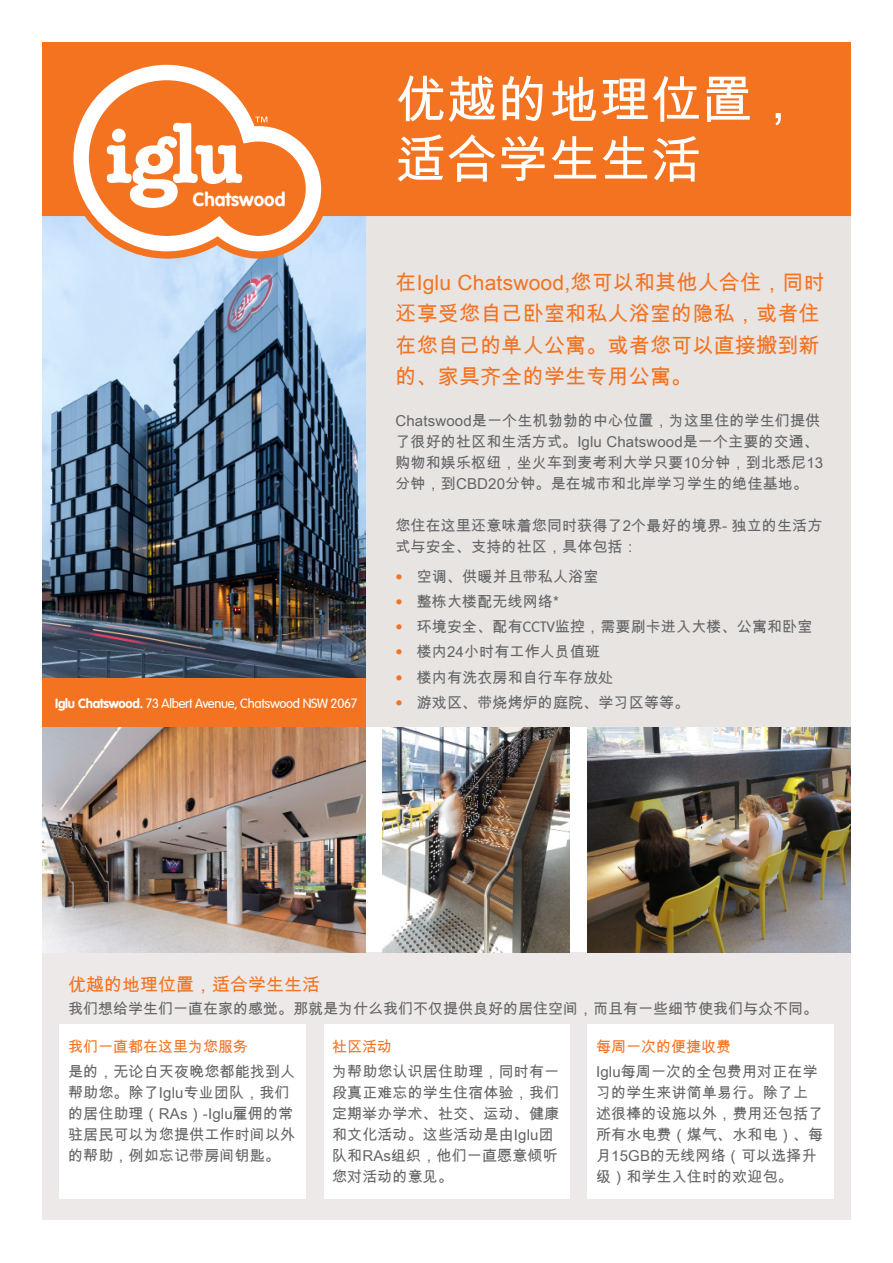
<style>
.page{position:relative;width:893px;height:1263px;background:#fff}
.page>*{position:absolute;margin:0;border:0;box-sizing:border-box;transform-origin:0 0}
.t1{font:51px/60px "Arial Unicode MS";color:#fff}
.t2{font:21px/31.5px "Arial Unicode MS";letter-spacing:.01em;color:#f37321}
.t3{font:700 19.5px "Vag";color:#fff}
.t4{font:18px "Arial Unicode MS";color:#f37321}
.t5{font:15px/21px "Arial Unicode MS";letter-spacing:.01em;color:#636466}
.t6{font:15px "Arial Unicode MS";color:#f37321}
.t7{font:300 13.5px "Vag";letter-spacing:-.02em;color:#fff}
.s1{font-weight:700}
.s2{font-family:"Vag";font-weight:300;color:#f37321}
.s3{font-family:"Vag";font-weight:300}
</style>
<div class="page">
<div style="left:43px;top:952px;width:807px;height:268px;background:#ece9e8"></div>
<div style="left:60px;top:1025px;width:245px;height:174px;background:#fff"></div>
<div style="left:323px;top:1025px;width:246px;height:174px;background:#fff"></div>
<div style="left:587px;top:1025px;width:246px;height:174px;background:#fff"></div>
<div style="left:43px;top:206px;width:807px;height:521px;background:#e7e4e2"></div>
<img style="left:43px;top:259px;width:323px;height:419px">
<svg style="left:43px;top:43px;width:807px;height:216px;fill:#f37321"></svg>
<svg style="left:73px;top:65px;width:248px;height:186px;fill:#f37321"></svg>
<svg style="left:255px;top:117px;width:12px;height:5px"></svg>
<svg style="left:107px;top:123px;width:135px;height:85px"></svg>
<div style="left:43px;top:678px;width:323px;height:49px;background:#f37321"></div>
<img style="left:43px;top:727px;width:323px;height:225px">
<img style="left:383px;top:727px;width:186px;height:225px">
<img style="left:587px;top:727px;width:263px;height:225px">
<h3 class="t3" style="left:193px;top:188px;width:94px">Chatswood</h3>
<p class="t7" style="left:55px;top:696px;width:303px"><span class="s1">Iglu Chatswood.</span> 73 Albert Avenue, Chatswood NSW 2067</p>
<h1 class="t1" style="left:395px;top:68px;width:409px">优越的地理位置，适合学生生活</h1>
<h2 class="t2" style="left:395px;top:266px;width:431px">在Iglu Chatswood,您可以和其他人合住，同时还享受您自己卧室和私人浴室的隐私，或者住在您自己的单人公寓。或者您可以直接搬到新的、家具齐全的学生专用公寓。</h2>
<p class="t5" style="left:395px;top:410px;width:429px">Chatswood是一个生机勃勃的中心位置，为这里住的学生们提供了很好的社区和生活方式。Iglu Chatswood是一个主要的交通、购物和娱乐枢纽，坐火车到麦考利大学只要10分钟，到北悉尼13分钟，到CBD20分钟。是在城市和北岸学习学生的绝佳基地。</p>
<p class="t5" style="left:395px;top:515px;width:428px">您住在这里还意味着您同时获得了2个最好的境界- 独立的生活方式与安全、支持的社区，具体包括：</p>
<p class="t5" style="left:395px;top:565px;width:204px"><span class="s2">•</span> 空调、供暖并且带私人浴室</p>
<p class="t5" style="left:395px;top:590px;width:165px"><span class="s2">•</span> 整栋大楼配无线网络*</p>
<p class="t5" style="left:395px;top:616px;width:418px"><span class="s2">•</span> 环境安全、配有<span class="s3">CCTV</span>监控，需要刷卡进入大楼、公寓和卧室</p>
<p class="t5" style="left:395px;top:641px;width:206px"><span class="s2">•</span> 楼内24小时有工作人员值班</p>
<p class="t5" style="left:395px;top:666px;width:220px"><span class="s2">•</span> 楼内有洗衣房和自行车存放处</p>
<p class="t5" style="left:395px;top:691px;width:295px"><span class="s2">•</span> 游戏区、带烧烤炉的庭院、学习区等等。</p>
<p class="t4" style="left:68px;top:972px;width:254px">优越的地理位置，适合学生生活</p>
<p class="t5" style="left:68px;top:997px;width:752px">我们想给学生们一直在家的感觉。那就是为什么我们不仅提供良好的居住空间，而且有一些细节使我们与众不同。</p>
<p class="t6" style="left:68px;top:1036px;width:182px">我们一直都在这里为您服务</p>
<p class="t5" style="left:68px;top:1061px;width:229px">是的，无论白天夜晚您都能找到人帮助您。除了Iglu专业团队，我们的居住助理（RAs）-Iglu雇佣的常驻居民可以为您提供工作时间以外的帮助，例如忘记带房间钥匙。</p>
<p class="t6" style="left:596px;top:1036px;width:136px">每周一次的便捷收费</p>
<p class="t5" style="left:596px;top:1061px;width:229px">Iglu每周一次的全包费用对正在学习的学生来讲简单易行。除了上述很棒的设施以外，费用还包括了所有水电费（煤气、水和电）、每月15GB的无线网络（可以选择升级）和学生入住时的欢迎包。</p>
<p class="t6" style="left:332px;top:1036px;width:61px">社区活动</p>
<p class="t5" style="left:332px;top:1061px;width:229px">为帮助您认识居住助理，同时有一段真正难忘的学生住宿体验，我们定期举办学术、社交、运动、健康和文化活动。这些活动是由Iglu团队和RAs组织，他们一直愿意倾听您对活动的意见。</p>
</div>
